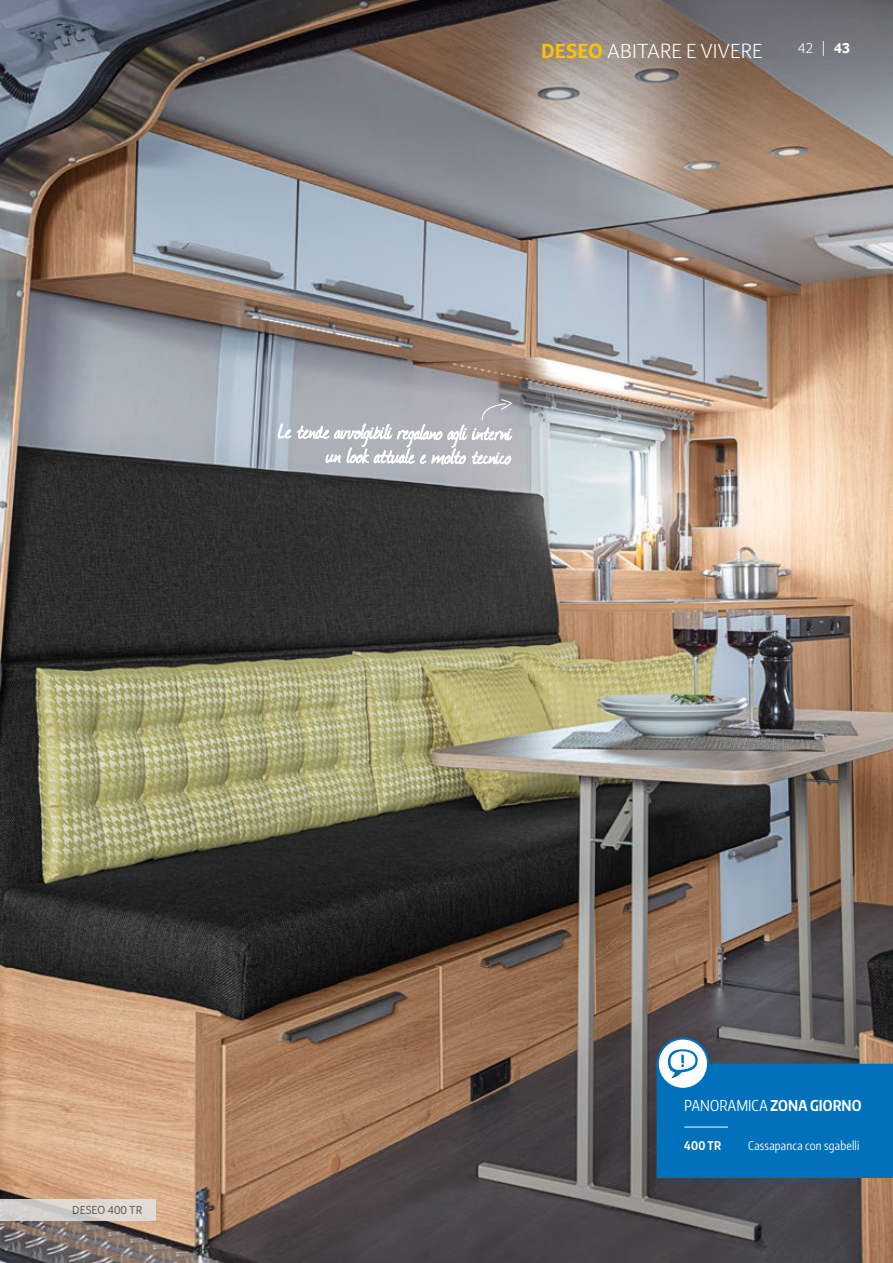
<style>
.page{position:relative;width:893px;height:1263px;background:#fff}
.page>*{position:absolute;margin:0;border:0;box-sizing:border-box;transform-origin:0 0}
.t1{font:300 21px "Foco";letter-spacing:.01em;color:#fff}
.t2{font:15px "Encode Sans Compressed";letter-spacing:.005em;color:#fff}
.t3{font:300 15px "Foco";color:#fff}
.t4{font:12px "Encode Sans Compressed";letter-spacing:.02em;color:#fff}
.t5{font:12px "Foco";letter-spacing:-.01em;color:#565655}
.t6{font:700 12px "Encode Sans Compressed";color:#fff}
.s1{font-weight:700;color:#fdc300}
.s2{font-weight:700}
</style>
<div class="page">
<img style="left:0;top:0;width:893px;height:1263px">
<svg style="left:0;top:1199px;width:155px;height:22px;background:#d8d3d0"></svg>
<svg style="left:658px;top:1038px;width:50px;height:51px"></svg>
<svg style="left:657px;top:1049px;width:236px;height:129px;background:#1475b3"></svg>
<div style="left:657px;top:1037px;width:52px;height:53px;border:2px solid #0071ba;border-radius:50%"></div>
<svg style="left:278px;top:424px;width:13px;height:14px"></svg>
<svg style="left:297px;top:399px;width:215px;height:65px;background:#bbbec3"></svg>
<h1 class="t1" style="left:541px;top:37px;width:223px"><span class="s1">DESEO</span> ABITARE E VIVERE</h1>
<p class="t3" style="left:798px;top:38px;width:54px">42 | <span class="s2">43</span></p>
<p class="t5" style="left:72px;top:1202px;width:72px">DESEO 400 TR</p>
<p class="t2" style="left:684px;top:1096px;width:179px">PANORAMICA <span class="s2">ZONA GIORNO</span></p>
<p class="t6" style="left:684px;top:1138px;width:38px">400 TR</p>
<p class="t4" style="left:748px;top:1138px;width:113px">Cassapanca con sgabelli</p>
</div>
